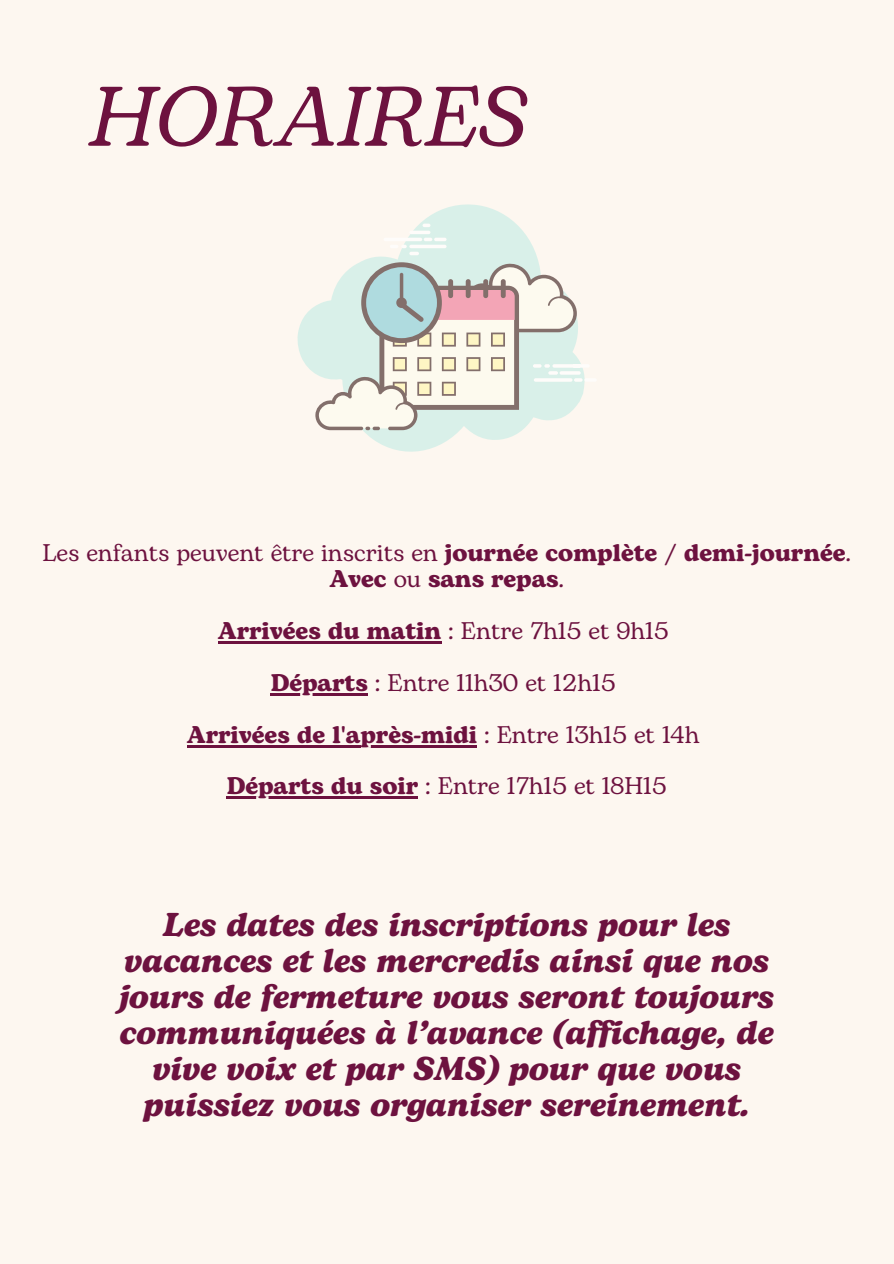
<style>
.page{position:relative;width:894px;height:1264px;background:#fff}
.page>*{position:absolute;margin:0;border:0;box-sizing:border-box;transform-origin:0 0}
.t1{font:italic 84px "Bogart";color:#6d123f}
.t2{font:italic 700 33px/36px "Bogart";color:#6d123f;text-align:center}
.t3{font:700 24px/25.8px "Bogart";color:#6d123f;text-align:center}
.t4{font:24px "Bogart";color:#6d123f}
.s1{font-weight:400}
.s2{font-weight:700}
</style>
<div class="page">
<div style="left:0;top:0;width:893px;height:1263px;background:#fdf7f0"></div>
<svg style="left:297px;top:204px;width:287px;height:248px"></svg>
<hr style="left:383px;top:238px;width:39px;height:3px;background:#fff;border-radius:2px">
<hr style="left:409px;top:231px;width:21px;height:3px;background:#fff;border-radius:2px">
<svg style="left:422px;top:224px;width:8px;height:3px"></svg>
<svg style="left:389px;top:238px;width:57px;height:17px"></svg>
<hr style="left:584px;top:378px;width:12px;height:4px;background:#fefbf8;border-radius:2px">
<hr style="left:552px;top:364px;width:37px;height:4px;background:#fff;border-radius:2px">
<svg style="left:315px;top:262px;width:267px;height:168px"></svg>
<hr style="left:218px;top:641px;width:223px;height:2px;background:#6d123f">
<hr style="left:271px;top:693px;width:97px;height:2px;background:#6d123f">
<hr style="left:187px;top:745px;width:173px;height:2px;background:#6d123f">
<hr style="left:360px;top:745px;width:117px;height:2px;background:#6d123f">
<hr style="left:227px;top:796px;width:191px;height:3px;background:#6d123f">
<h1 class="t1" style="left:89px;top:57px;width:439px">HORAIRES</h1>
<p class="t3" style="left:42px;top:541px;width:810px"><span class="s1">Les enfants peuvent être inscrits en</span> journée complète <span class="s1">/</span> demi-journée<span class="s1">.<br></span>Avec <span class="s1">ou</span> sans repas<span class="s1">.</span></p>
<p class="t4" style="left:218px;top:613px;width:452px"><span class="s2">Arrivées du matin</span> : Entre 7h15 et 9h15</p>
<p class="t4" style="left:271px;top:665px;width:346px"><span class="s2">Départs</span> : Entre 11h30 et 12h15</p>
<p class="t3" style="left:187px;top:722px;width:514px">Arrivées de l'après-midi <span class="s1">: Entre 13h15 et 14h</span></p>
<h2 class="t4" style="left:227px;top:769px;width:441px"><span class="s2">Départs du soir</span> : Entre 17h15 et 18H15</h2>
<p class="t2" style="left:119px;top:907px;width:656px">Les dates des inscriptions pour les vacances et les mercredis ainsi que nos jours de fermeture vous seront toujours communiquées à l’avance (affichage, de vive voix et par SMS) pour que vous puissiez vous organiser sereinement.</p>
</div>
